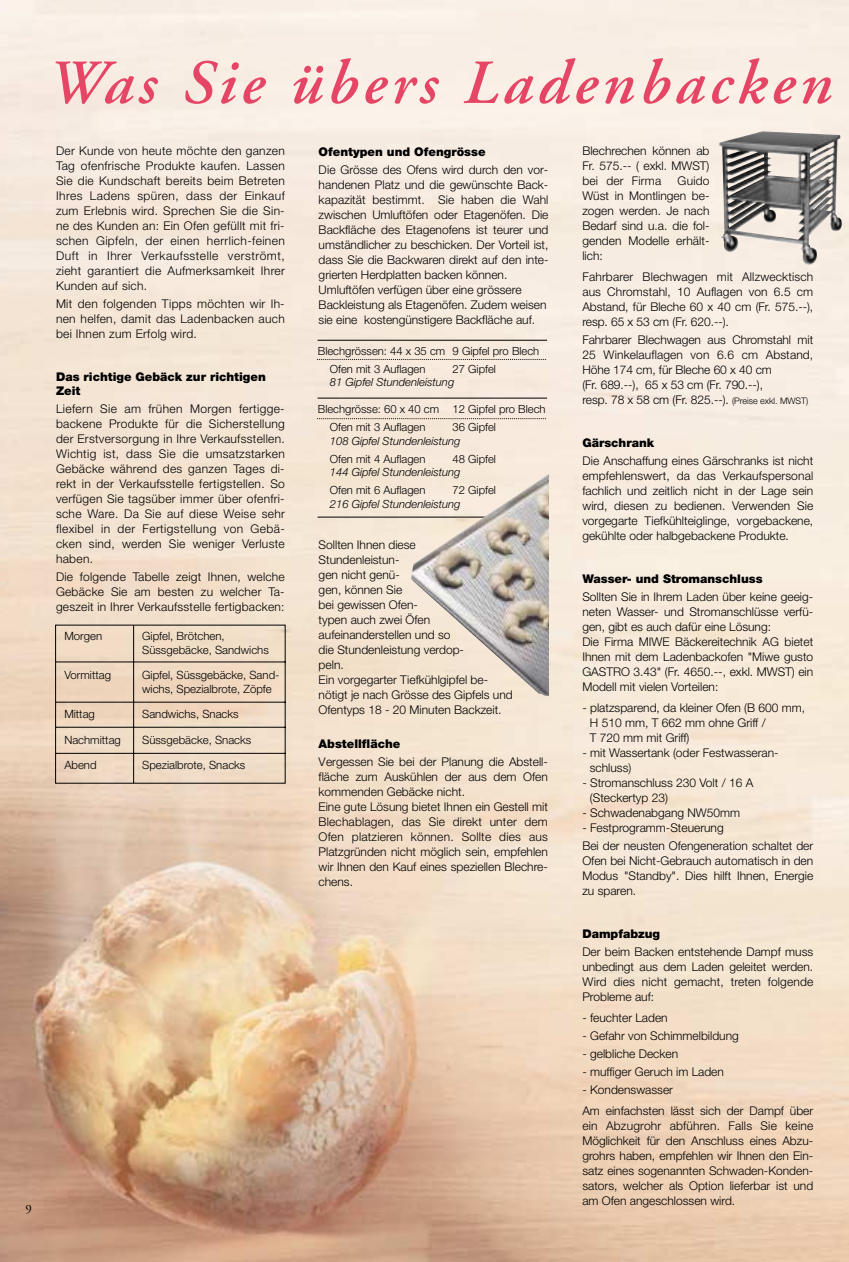
<style>
.page{position:relative;width:849px;height:1262px;background:#fff}
.page>*{position:absolute;margin:0;border:0;box-sizing:border-box;transform-origin:0 0}
.t1{font:italic 600 62.55px "Adobe Garamond";letter-spacing:.08em;color:#e54665}
.t2{font:12.75px "Adobe Garamond";color:#000}
.t3{font:300 12px/15px "Helvetica Neue";color:#000;text-align:justify}
.t4{font:900 12px/14.2px "Helvetica Neue";color:#000}
.t5{font:300 11.4px/13.6px "Helvetica Neue";color:#000}
.t6{font:300 11.25px/18px "Helvetica Neue";color:#000}
.t7{font:italic 300 11.25px "Helvetica Neue";color:#000}
.s1{font-size:9px}
</style>
<div class="page">
<img style="left:0;top:0;width:849px;height:1261px">
<svg style="left:55px;top:624px;width:231px;height:160px"></svg>
<hr style="left:318px;top:340px;width:229px;height:1px;background:#000">
<hr style="left:318px;top:398px;width:229px;height:1px;background:#000">
<hr style="left:318px;top:517px;width:229px;height:1px;background:#000">
<svg style="left:317px;top:359px;width:230px;height:1px"></svg>
<svg style="left:317px;top:418px;width:230px;height:1px"></svg>
<img style="left:719px;top:131px;width:123px;height:134px">
<img style="left:411px;top:474px;width:138px;height:222px">
<p class="t2" style="left:25px;top:1203px;width:8px">9</p>
<h1 class="t1" style="left:45px;top:58px;width:786px">Was Sie übers Ladenbacken</h1>
<p class="t3" style="left:56px;top:144px;width:230px">Der Kunde von heute möchte den ganzen Tag ofenfrische Produkte kaufen. Lassen Sie die Kundschaft bereits beim Betreten Ihres Ladens spüren, dass der Einkauf zum Erlebnis wird. Sprechen Sie die Sin&shy;ne des Kunden an: Ein Ofen gefüllt mit fri&shy;schen Gipfeln, der einen herrlich-feinen Duft in Ihrer Verkaufsstelle verströmt, zieht garantiert die Aufmerksamkeit Ihrer Kunden auf sich.</p>
<p class="t3" style="left:56px;top:297px;width:230px">Mit den folgenden Tipps möchten wir Ih&shy;nen helfen, damit das Ladenbacken auch bei Ihnen zum Erfolg wird.</p>
<p class="t4" style="left:56px;top:370px;width:211px">Das richtige Gebäck zur richtigen<br>Zeit</p>
<p class="t3" style="left:56px;top:402px;width:230px">Liefern Sie am frühen Morgen fertigge&shy;backene Produkte für die Sicherstellung der Erstversorgung in Ihre Verkaufsstellen.<br>Wichtig ist, dass Sie die umsatzstarken Gebäcke während des ganzen Tages di&shy;rekt in der Verkaufsstelle fertigstellen. So verfügen Sie tagsüber immer über ofenfri&shy;sche Ware. Da Sie auf diese Weise sehr flexibel in der Fertigstellung von Gebä&shy;cken sind, werden Sie weniger Verluste haben.</p>
<p class="t3" style="left:56px;top:570px;width:230px">Die folgende Tabelle zeigt Ihnen, welche Gebäcke Sie am besten zu welcher Ta&shy;geszeit in Ihrer Verkaufsstelle fertigbacken:</p>
<p class="t5" style="left:64px;top:630px;width:39px">Morgen</p>
<p class="t5" style="left:142px;top:630px;width:128px">Gipfel, Brötchen,<br>Süssgebäcke, Sandwichs</p>
<p class="t5" style="left:64px;top:669px;width:48px">Vormittag</p>
<p class="t5" style="left:142px;top:669px;width:139px">Gipfel, Süssgebäcke, Sand&shy;wichs, Spezialbrote, Zöpfe</p>
<p class="t5" style="left:64px;top:708px;width:32px">Mittag</p>
<p class="t5" style="left:142px;top:708px;width:98px">Sandwichs, Snacks</p>
<p class="t5" style="left:64px;top:734px;width:58px">Nachmittag</p>
<p class="t5" style="left:142px;top:734px;width:111px">Süssgebäcke, Snacks</p>
<p class="t5" style="left:64px;top:759px;width:34px">Abend</p>
<p class="t5" style="left:142px;top:759px;width:105px">Spezialbrote, Snacks</p>
<p class="t4" style="left:319px;top:145px;width:168px">Ofentypen und Ofengrösse</p>
<p class="t3" style="left:319px;top:163px;width:231px;text-align:left">Die Grösse des Ofens wird durch den vor&shy;handenen Platz und die gewünschte Back&shy;kapazität bestimmt. Sie haben die Wahl zwischen Umluftöfen oder Etagenöfen. Die Backfläche des Etagenofens ist teurer und umständlicher zu beschicken. Der Vorteil ist, dass Sie die Backwaren direkt auf den inte&shy;grierten Herdplatten backen können.<br>Umluftöfen verfügen über eine grössere Backleistung als Etagenöfen. Zudem weisen sie eine kostengünstigere Backfläche auf.</p>
<p class="t6" style="left:330px;top:343px;width:211px;text-indent:-12px">Blechgrössen: 44 x 35 cm 9 Gipfel pro Blech<br>Ofen mit 3 Auflagen</p>
<p class="t6" style="left:453px;top:361px;width:45px">27 Gipfel</p>
<p class="t7" style="left:330px;top:378px;width:126px">81 Gipfel Stundenleistung</p>
<p class="t6" style="left:330px;top:401px;width:217px;text-indent:-12px">Blechgrösse: 60 x 40 cm 12 Gipfel pro Blech<br>Ofen mit 3 Auflagen</p>
<p class="t6" style="left:453px;top:419px;width:45px">36 Gipfel</p>
<p class="t7" style="left:330px;top:436px;width:132px">108 Gipfel Stundenleistung</p>
<p class="t6" style="left:330px;top:451px;width:97px">Ofen mit 4 Auflagen</p>
<p class="t6" style="left:453px;top:451px;width:45px">48 Gipfel</p>
<p class="t7" style="left:330px;top:468px;width:132px">144 Gipfel Stundenleistung</p>
<p class="t6" style="left:330px;top:482px;width:97px">Ofen mit 6 Auflagen</p>
<p class="t6" style="left:453px;top:482px;width:45px">72 Gipfel</p>
<p class="t7" style="left:330px;top:499px;width:132px">216 Gipfel Stundenleistung</p>
<p class="t3" style="left:319px;top:538px;width:196px;text-align:left">Sollten Ihnen diese<br>Stundenleistun-<br>gen nicht genü-<br>gen, können Sie<br>bei gewissen Ofen-<br>typen auch zwei Öfen aufeinanderstellen und so<br>die Stundenleistung verdop-<br>peln.<br>Ein vorgegarter Tiefkühlgipfel be&shy;nötigt je nach Grösse des Gipfels und<br>Ofentyps 18 - 20 Minuten Backzeit.</p>
<p class="t4" style="left:319px;top:737px;width:83px">Abstellfläche</p>
<p class="t3" style="left:319px;top:755px;width:231px;text-align:left">Vergessen Sie bei der Planung die Abstell&shy;fläche zum Auskühlen der aus dem Ofen kommenden Gebäcke nicht.<br>Eine gute Lösung bietet Ihnen ein Gestell mit Blechablagen, das Sie direkt unter dem Ofen platzieren können. Sollte dies aus Platzgründen nicht möglich sein, empfehlen wir Ihnen den Kauf eines speziellen Blechre&shy;chens.</p>
<p class="t3" style="left:582px;top:144px;width:129px">Blechrechen können ab Fr. 575.-- ( exkl. MWST) bei der Firma</p>
<p class="t3" style="left:582px;top:174px;width:129px;text-indent:95px">Guido Wüst in Montlingen be&shy;zogen werden. Je nach Bedarf sind u.a. die fol&shy;genden Modelle erhält&shy;lich:</p>
<p class="t3" style="left:582px;top:270px;width:232px">Fahrbarer Blechwagen mit Allzwecktisch aus Chromstahl, 10 Auflagen von 6.5 cm Abstand, für Bleche 60 x 40 cm (Fr. 575.--), resp. 65 x 53 cm (Fr. 620.--).</p>
<p class="t3" style="left:582px;top:333px;width:232px;text-align:left">Fahrbarer Blechwagen aus Chromstahl mit 25 Winkelauflagen von 6.6 cm Abstand, Höhe 174 cm, für Bleche 60 x 40 cm<br>(Fr. 689.--), 65 x 53 cm (Fr. 790.--),<br>resp. 78 x 58 cm (Fr. 825.--). <span class="s1">(Preise exkl. MWST)</span></p>
<p class="t4" style="left:582px;top:436px;width:73px">Gärschrank</p>
<p class="t3" style="left:582px;top:454px;width:232px">Die Anschaffung eines Gärschranks ist nicht empfehlenswert, da das Verkaufspersonal fachlich und zeitlich nicht in der Lage sein wird, diesen zu bedienen. Verwenden Sie vorgegarte Tiefkühlteiglinge, vorgebackene, gekühlte oder halbgebackene Produkte.</p>
<p class="t4" style="left:582px;top:572px;width:182px">Wasser- und Stromanschluss</p>
<p class="t3" style="left:582px;top:590px;width:232px;text-align:left">Sollten Sie in Ihrem Laden über keine geeig&shy;neten Wasser- und Stromanschlüsse verfü&shy;gen, gibt es auch dafür eine Lösung:<br>Die Firma MIWE Bäckereitechnik AG bietet Ihnen mit dem Ladenbackofen "Miwe gusto GASTRO 3.43" (Fr. 4650.--, exkl. MWST) ein Modell mit vielen Vorteilen:</p>
<p class="t3" style="left:590px;top:701px;width:217px;text-align:left;text-indent:-8px">- platzsparend, da kleiner Ofen (B 600 mm,<br>H 510 mm, T 662 mm ohne Griff /<br>T 720 mm mit Griff)</p>
<p class="t3" style="left:590px;top:746px;width:190px;text-indent:-8px">- mit Wassertank (oder Festwasseran&shy;schluss)</p>
<p class="t3" style="left:590px;top:776px;width:165px;text-indent:-8px">- Stromanschluss 230 Volt / 16 A (Steckertyp 23)</p>
<p class="t3" style="left:582px;top:806px;width:159px">- Schwadenabgang NW50mm</p>
<p class="t3" style="left:582px;top:819px;width:232px;line-height:18px">- Festprogramm-Steuerung<br>Bei der neusten Ofengeneration schaltet der</p>
<p class="t3" style="left:582px;top:854px;width:232px">Ofen bei Nicht-Gebrauch automatisch in den Modus "Standby". Dies hilft Ihnen, Energie zu sparen.</p>
<p class="t4" style="left:582px;top:927px;width:79px">Dampfabzug</p>
<p class="t3" style="left:582px;top:945px;width:232px">Der beim Backen entstehende Dampf muss unbedingt aus dem Laden geleitet werden.<br>Wird dies nicht gemacht, treten folgende Probleme auf:</p>
<p class="t3" style="left:582px;top:1011px;width:87px">- feuchter Laden</p>
<p class="t3" style="left:582px;top:1029px;width:158px">- Gefahr von Schimmelbildung</p>
<p class="t3" style="left:582px;top:1047px;width:97px">- gelbliche Decken</p>
<p class="t3" style="left:582px;top:1065px;width:143px">- muffiger Geruch im Laden</p>
<p class="t3" style="left:582px;top:1080px;width:232px;line-height:21px">- Kondenswasser<br>Am einfachsten lässt sich der Dampf über</p>
<p class="t3" style="left:582px;top:1119px;width:232px">ein Abzugrohr abführen. Falls Sie keine Möglichkeit für den Anschluss eines Abzu&shy;grohrs haben, empfehlen wir Ihnen den Ein&shy;satz eines sogenannten Schwaden-Konden&shy;sators, welcher als Option lieferbar ist und am Ofen angeschlossen wird.</p>
</div>
